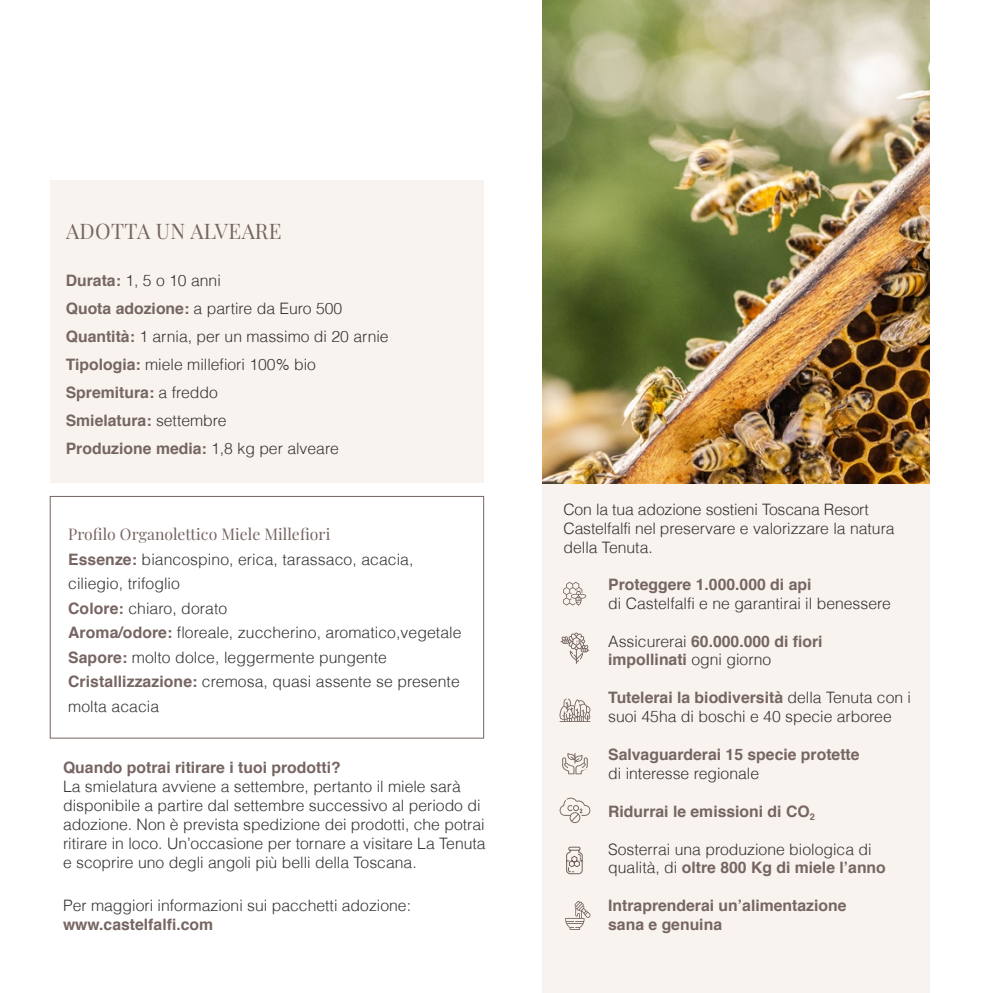
<style>
.page{position:relative;width:993px;height:993px;background:#fff}
.page>*{position:absolute;margin:0;border:0;box-sizing:border-box;transform-origin:0 0}
.t1{font:21px "Playfair Display";letter-spacing:.02em;color:#766562}
.t2{font:300 15.75px/18.9px "Helvetica";color:#333}
.t3{font:700 15.75px/18.9px "Helvetica";color:#766562}
.t4{font:15.75px "Playfair Display";letter-spacing:.005em;color:#766562}
.s1{font-weight:700;color:#766562}
.s2{font-weight:300;color:#333}
</style>
<div class="page">
<div style="left:50px;top:180px;width:433px;height:303px;background:#f8f3ef"></div>
<div style="left:50px;top:496px;width:433px;height:242px;border:1px solid #766562"></div>
<img style="left:542px;top:0;width:387px;height:483px">
<div style="left:542px;top:484px;width:387px;height:508px;background:#f8f3ef"></div>
<svg style="left:563px;top:582px;width:23px;height:23px"></svg>
<svg style="left:560px;top:632px;width:29px;height:31px"></svg>
<svg style="left:565px;top:901px;width:25px;height:28px"></svg>
<svg style="left:559px;top:797px;width:31px;height:25px"></svg>
<svg style="left:559px;top:698px;width:31px;height:23px"></svg>
<svg style="left:562px;top:753px;width:25px;height:21px"></svg>
<svg style="left:566px;top:846px;width:17px;height:28px"></svg>
<h1 class="t1" style="left:66px;top:214px;width:217px">ADOTTA UN ALVEARE</h1>
<p class="t2" style="left:66px;top:266px;width:324px;line-height:28px"><span class="s1">Durata:</span> 1, 5 o 10 anni<br><span class="s1">Quota adozione:</span> a partire da Euro 500<br><span class="s1">Quantità:</span> 1 arnia, per un massimo di 20 arnie<br><span class="s1">Tipologia:</span> miele millefiori 100% bio<br><span class="s1">Spremitura:</span> a freddo<br><span class="s1">Smielatura:</span> settembre<br><span class="s1">Produzione media:</span> 1,8 kg per alveare</p>
<p class="t4" style="left:68px;top:521px;width:263px">Profilo Organolettico Miele Millefiori</p>
<p class="t2" style="left:68px;top:546px;width:395px;line-height:24.5px"><span class="s1">Essenze:</span> biancospino, erica, tarassaco, acacia, ciliegio, trifoglio<br><span class="s1">Colore:</span> chiaro, dorato<br><span class="s1">Aroma/odore:</span> floreale, zuccherino, aromatico,vegetale <span class="s1">Sapore:</span> molto dolce, leggermente pungente <span class="s1">Cristallizzazione:</span> cremosa, quasi assente se presente molta acacia</p>
<p class="t3" style="left:63px;top:758px;width:279px">Quando potrai ritirare i tuoi prodotti?</p>
<p class="t2" style="left:63px;top:776px;width:424px">La smielatura avviene a settembre, pertanto il miele sarà disponibile a partire dal settembre successivo al periodo di adozione. Non è prevista spedizione dei prodotti, che potrai ritirare in loco. Un’occasione per tornare a visitare La Tenuta e scoprire uno degli angoli più belli della Toscana.</p>
<p class="t2" style="left:63px;top:895px;width:349px">Per maggiori informazioni sui pacchetti adozione:</p>
<p class="t3" style="left:63px;top:914px;width:151px">www.castelfalfi.com</p>
<p class="t2" style="left:563px;top:500px;width:333px">Con la tua adozione sostieni Toscana Resort<br>Castelfalfi nel preservare e valorizzare la natura della Tenuta.</p>
<p class="t3" style="left:608px;top:574px;width:205px">Proteggere 1.000.000 di api</p>
<p class="t2" style="left:608px;top:593px;width:284px">di Castelfalfi e ne garantirai il benessere</p>
<p class="t3" style="left:608px;top:631px;width:216px"><span class="s2">Assicurerai</span> 60.000.000 di fiori impollinati <span class="s2">ogni giorno</span></p>
<p class="t2" style="left:608px;top:687px;width:304px"><span class="s1">Tutelerai la biodiversità</span> della Tenuta con i suoi 45ha di boschi e 40 specie arboree</p>
<p class="t3" style="left:608px;top:745px;width:253px">Salvaguarderai 15 specie protette</p>
<p class="t2" style="left:608px;top:763px;width:152px">di interesse regionale</p>
<p class="t3" style="left:608px;top:801px;width:208px">Ridurrai le emissioni di CO<sub>2</sub></p>
<p class="t2" style="left:608px;top:839px;width:279px">Sosterrai una produzione biologica di qualità, di <span class="s1">oltre 800 Kg di miele l’anno</span></p>
<p class="t3" style="left:608px;top:896px;width:240px">Intraprenderai un’alimentazione sana e genuina</p>
</div>
